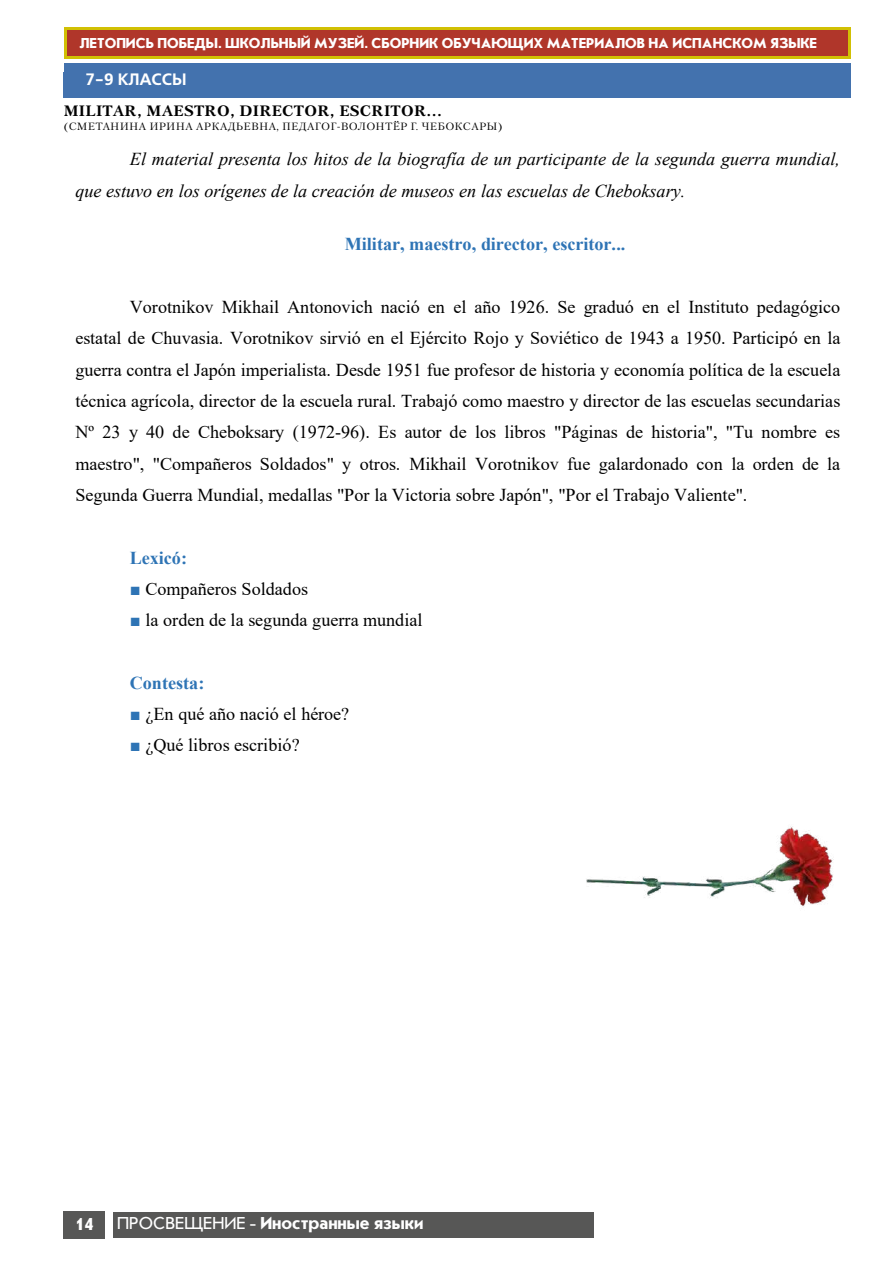
<style>
.page{position:relative;width:893px;height:1263px;background:#fff}
.page>*{position:absolute;margin:0;border:0;box-sizing:border-box;transform-origin:0 0}
.t1{font:18.15px/31.2px "Times New Roman";color:#000;text-align:justify}
.t2{font:italic 18.15px/31.2px "Times New Roman";color:#000}
.t3{font:700 18.15px "Times New Roman";color:#2e74b5}
.t4{font:700 18px "Journal Sans C";color:#fff}
.t5{font:700 16.5px "Free Set C";color:#fff}
.t6{font:700 15px "Journal Sans C";color:#fff}
.t7{font:700 15px "Petersburg C San Pin";letter-spacing:.03em;color:#000}
.t8{font:10.5px "Petersburg C San Pin";letter-spacing:.025em;color:#000}
.s1{color:#2e74b5}
.s2{font-weight:400}
</style>
<div class="page">
<div style="left:64px;top:64px;width:786px;height:34px;background:#4372ae"></div>
<div style="left:64px;top:1211px;width:41px;height:27px;background:#575756"></div>
<div style="left:113px;top:1212px;width:480px;height:25px;background:#575756"></div>
<svg style="left:64px;top:27px;width:786px;height:31px;background:#cba90a"></svg>
<div style="left:67px;top:30px;width:780px;height:25px;background:#b0362a"></div>
<img style="left:586px;top:826px;width:248px;height:81px">
<p class="t6" style="left:80px;top:36px;width:739px">ЛЕТОПИСЬ ПОБЕДЫ. ШКОЛЬНЫЙ МУЗЕЙ. СБОРНИК ОБУЧАЮЩИХ МАТЕРИАЛОВ НА ИСПАНСКОМ ЯЗЫКЕ</p>
<p class="t5" style="left:85px;top:69px;width:103px">7-9 КЛАССЫ</p>
<p class="t7" style="left:64px;top:102px;width:380px">MILITAR, MAESTRO, DIRECTOR, ESCRITOR...</p>
<p class="t8" style="left:64px;top:120px;width:440px">(СМЕТАНИНА ИРИНА АРКАДЬЕВНА, ПЕДАГОГ-ВОЛОНТЁР Г. ЧЕБОКСАРЫ)</p>
<p class="t2" style="left:75px;top:143px;width:766px;text-indent:54px">El material presenta los hitos de la biografía de un participante de la segunda guerra mundial, que estuvo en los orígenes de la creación de museos en las escuelas de Cheboksary.</p>
<p class="t3" style="left:345px;top:231px;width:282px">Militar, maestro, director, escritor...</p>
<p class="t1" style="left:75px;top:291px;width:767px;text-indent:54px">Vorotnikov Mikhail Antonovich nació en el año 1926. Se graduó en el Instituto pedagógico estatal de Сhuvasia. Vorotnikov sirvió en el Ejército Rojo y Soviético de 1943 a 1950. Participó en la guerra contra el Japón imperialista. Desde 1951 fue profesor de historia y economía política de la escuela técnica agrícola, director de la escuela rural. Trabajó como maestro y director de las escuelas secundarias Nº 23 y 40 de Cheboksary (1972-96). Es autor de los libros "Páginas de historia", "Tu nombre es maestro", "Compañeros Soldados" y otros. Mikhail Vorotnikov fue galardonado con la orden de la Segunda Guerra Mundial, medallas "Por la Victoria sobre Japón", "Por el Trabajo Valiente".</p>
<p class="t3" style="left:130px;top:544px;width:59px">Lexicó:</p>
<p class="t1" style="left:130px;top:572px;width:180px"><span class="s1">■</span> Compañeros Soldados</p>
<p class="t1" style="left:130px;top:604px;width:294px"><span class="s1">■</span> la orden de la segunda guerra mundial</p>
<p class="t3" style="left:130px;top:670px;width:76px">Contesta:</p>
<p class="t1" style="left:130px;top:698px;width:221px"><span class="s1">■</span> ¿En qué año nació el héroe?</p>
<p class="t1" style="left:130px;top:729px;width:171px"><span class="s1">■</span> ¿Qué libros escribió?</p>
<p class="t4" style="left:75px;top:1215px;width:20px">14</p>
<p class="t4" style="left:117px;top:1214px;width:308px"><span class="s2">ПРОСВЕЩЕНИЕ -</span> Иностранные языки</p>
</div>
